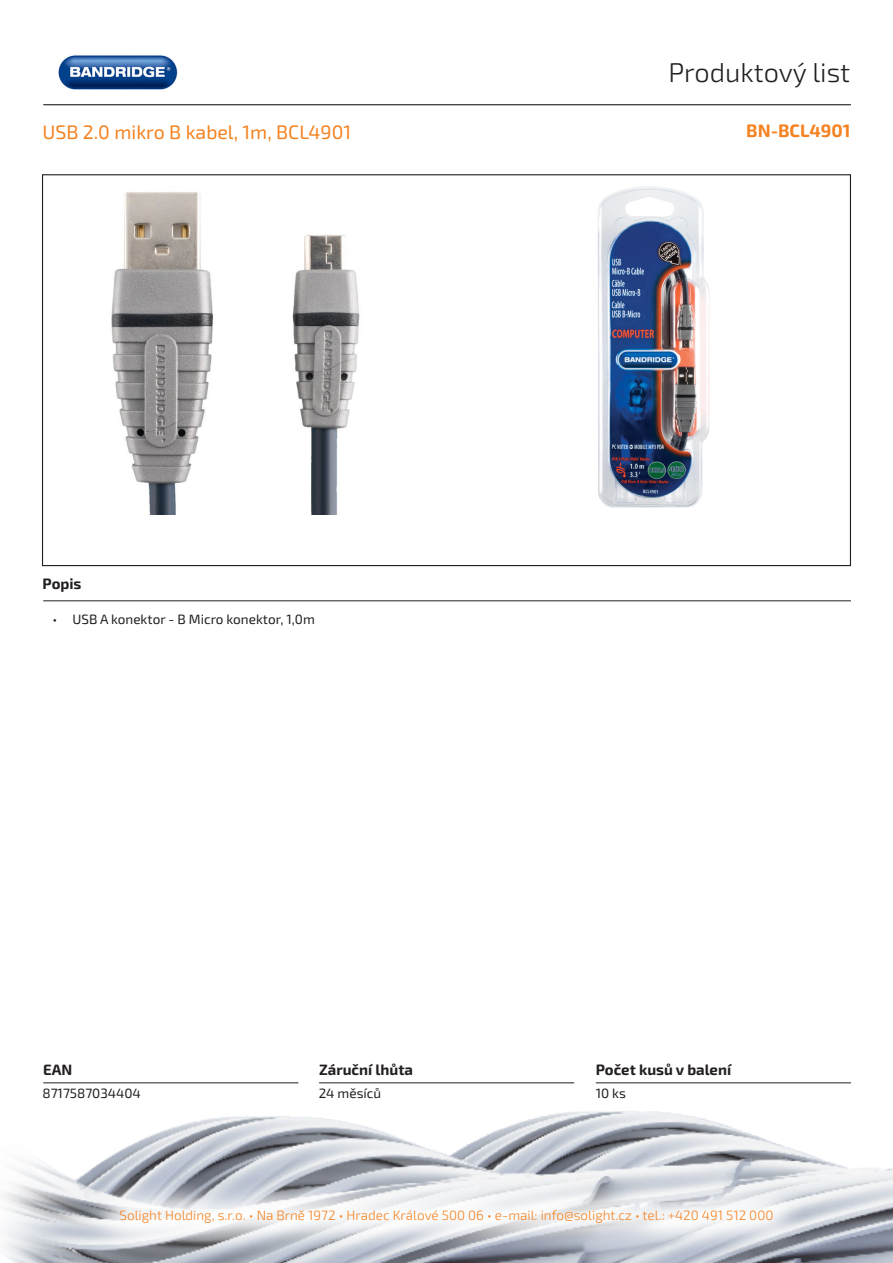
<style>
.page{position:relative;width:893px;height:1263px;background:#fff}
.page>*{position:absolute;margin:0;border:0;box-sizing:border-box;transform-origin:0 0}
.t1{font:300 27px "Exo 2.0";color:#231f20}
.t2{font:19.5px "Exo 2.0";color:#f58220}
.Kód_produktu{font:700 18px "Exo 2.0";color:#f58220}
.t3{font:700 15px "Exo 2.0";color:#231f20}
.t4{font:300 13.5px "Exo 2.0";color:#f58220}
.t5{font:13.5px "Exo 2.0";color:#231f20}
</style>
<div class="page">
<img style="left:3px;top:1082px;width:890px;height:181px">
<hr style="left:43px;top:104px;width:808px;height:1px;background:#231f20">
<hr style="left:43px;top:600px;width:808px;height:1px;background:#231f20">
<hr style="left:596px;top:1082px;width:255px;height:1px;background:#231f20">
<hr style="left:319px;top:1082px;width:255px;height:1px;background:#231f20">
<hr style="left:43px;top:1082px;width:255px;height:1px;background:#231f20">
<svg style="left:85px;top:1174px;width:723px;height:84px"></svg>
<img style="left:59px;top:55px;width:118px;height:35px">
<img style="left:111px;top:192px;width:249px;height:322px">
<img style="left:598px;top:186px;width:112px;height:322px">
<h1 class="t1" style="left:668px;top:57px;width:183px">Produktový list</h1>
<p class="t2" style="left:43px;top:120px;width:310px">USB 2.0 mikro B kabel, 1m, BCL4901</p>
<p class="Kód_produktu" style="left:746px;top:120px;width:106px">BN-BCL4901</p>
<p class="t3" style="left:43px;top:575px;width:40px">Popis</p>
<p class="t5" style="left:53px;top:611px;width:264px">• USB A konektor - B Micro konektor, 1,0m</p>
<p class="t3" style="left:43px;top:1060px;width:31px">EAN</p>
<p class="t3" style="left:319px;top:1060px;width:95px">Záruční lhůta</p>
<p class="t3" style="left:596px;top:1060px;width:137px">Počet kusů v balení</p>
<p class="t5" style="left:43px;top:1085px;width:100px">8717587034404</p>
<p class="t5" style="left:319px;top:1085px;width:64px">24 měsíců</p>
<p class="t5" style="left:596px;top:1085px;width:32px">10 ks</p>
<p class="t4" style="left:120px;top:1208px;width:655px">Solight Holding, s.r.o. • Na Brně 1972 • Hradec Králové 500 06 • e-mail: info@solight.cz • tel.: +420 491 512 000</p>
</div>
